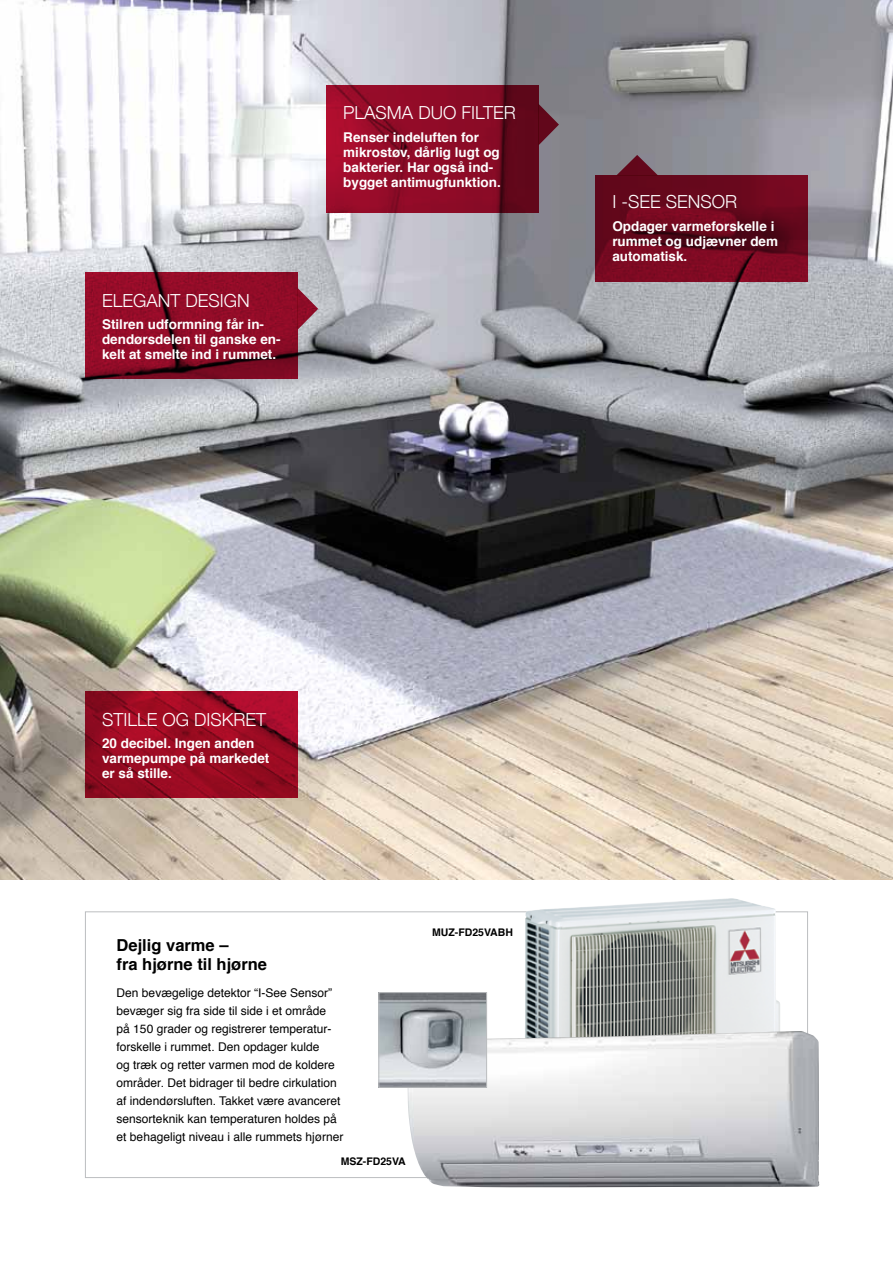
<style>
.page{position:relative;width:893px;height:1263px;background:#fff}
.page>*{position:absolute;margin:0;border:0;box-sizing:border-box;transform-origin:0 0}
.t1{font:300 18px "Helvetica Neue";color:#fff}
.t2{font:700 16.5px/19.5px "Helvetica";color:#000}
.t3{font:700 13.5px/15px "Helvetica";color:#fff}
.t4{font:12px/18px "Helvetica";color:#000}
.t5{font:700 10.5px "Helvetica";color:#000}
</style>
<div class="page">
<img style="left:525px;top:898px;width:223px;height:133px">
<img style="left:0;top:0;width:893px;height:880px">
<svg style="left:85px;top:273px;width:213px;height:106px;background:#880a25"></svg>
<svg style="left:616px;top:155px;width:42px;height:20px"></svg>
<svg style="left:595px;top:175px;width:213px;height:107px;background:#6b081d"></svg>
<svg style="left:85px;top:692px;width:213px;height:106px;background:#980b22"></svg>
<svg style="left:538px;top:104px;width:21px;height:41px"></svg>
<svg style="left:298px;top:288px;width:20px;height:42px"></svg>
<svg style="left:326px;top:85px;width:212px;height:128px;background:#890a25"></svg>
<img style="left:408px;top:1031px;width:411px;height:156px">
<img style="left:380px;top:994px;width:105px;height:92px">
<div style="left:378px;top:992px;width:109px;height:96px;border:1px solid #bcbec0"></div>
<h1 class="t1" style="left:102px;top:289px;width:149px">ELEGANT DESIGN</h1>
<p class="t3" style="left:102px;top:317px;width:180px">Stilren udformning får in&shy;dendørsdelen til ganske en&shy;kelt at smelte ind i rummet.</p>
<h1 class="t1" style="left:343px;top:102px;width:174px">PLASMA DUO FILTER</h1>
<p class="t3" style="left:343px;top:130px;width:159px">Renser indeluften for mikrostøv, dårlig lugt og bakterier. Har også ind&shy;bygget antimugfunktion.</p>
<h1 class="t1" style="left:612px;top:191px;width:126px">I -SEE SENSOR</h1>
<p class="t3" style="left:612px;top:219px;width:167px">Opdager varmeforskelle i rummet og udjævner dem automatisk.</p>
<h1 class="t1" style="left:102px;top:708px;width:166px">STILLE OG DISKRET</h1>
<p class="t3" style="left:102px;top:736px;width:169px">20 decibel. Ingen anden varmepumpe på markedet er så stille.</p>
<h2 class="t2" style="left:117px;top:935px;width:152px">Dejlig varme –<br>fra hjørne til hjørne</h2>
<p class="t4" style="left:117px;top:984px;width:228px">Den bevægelige detektor “I-See Sensor” bevæger sig fra side til side i et område<br>på 150 grader og registrerer temperatur&shy;forskelle i rummet. Den opdager kulde<br>og træk og retter varmen mod de koldere områder. Det bidrager til bedre cirkulation af indendørsluften. Takket være avanceret sensorteknik kan temperaturen holdes på et behageligt niveau i alle rummets hjørner</p>
<p class="t5" style="left:341px;top:1153px;width:67px">MSZ-FD25VA</p>
<p class="t5" style="left:432px;top:924px;width:82px">MUZ-FD25VABH</p>
</div>
